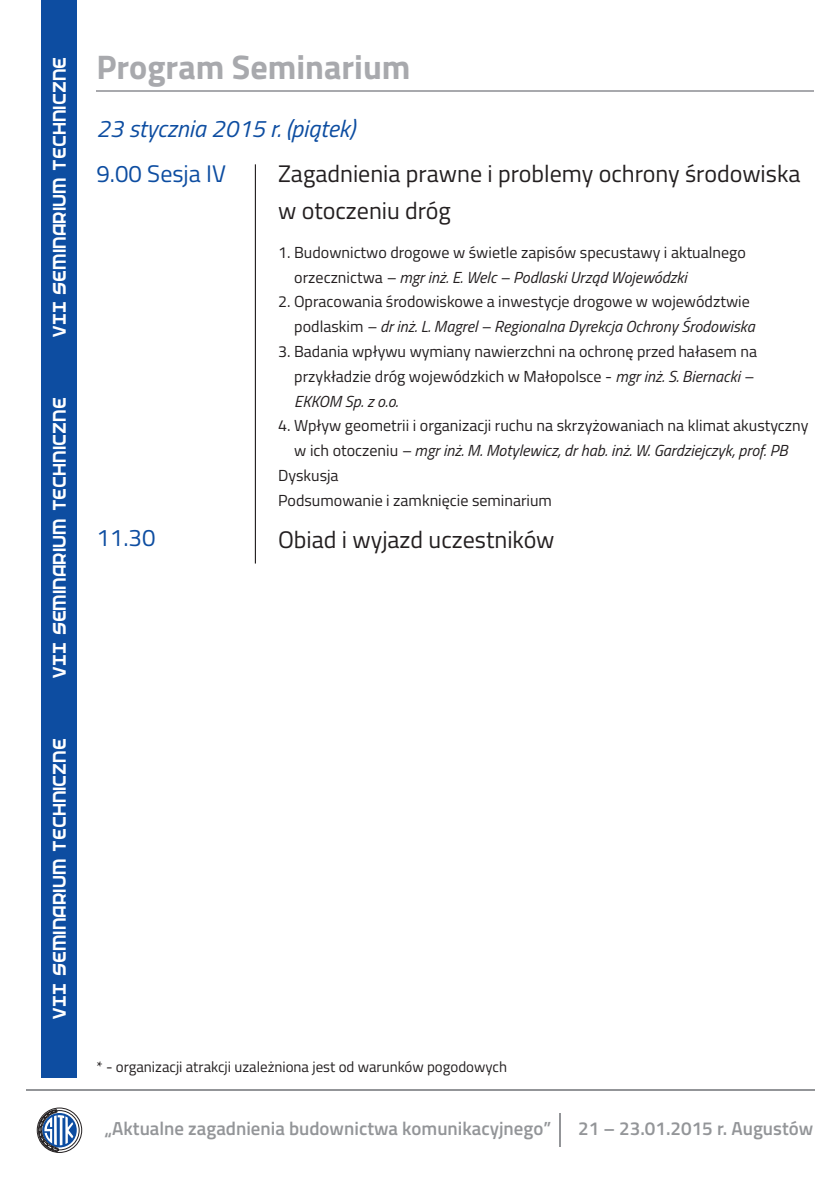
<style>
.page{position:relative;width:840px;height:1191px;background:#fff}
.page>*{position:absolute;margin:0;border:0;box-sizing:border-box;transform-origin:0 0}
.t1{font:700 34px "Titillium";color:#a8a9ad}
.t2{font:24px/37.2px "Titillium";color:#231f20}
.t3{font:italic 24px "Titillium";color:#0d4da1}
.t4{font:24px "Titillium";color:#0d4da1}
.t5{font:21.4px "Federal Service Condensed";color:#fff}
.t6{font:600 18.8px "Titillium";color:#939598}
.t7{font:16px/24.8px "Titillium";color:#231f20}
.t8{font:italic 16px "Titillium";color:#231f20}
.t9{font:15px "Titillium";color:#231f20}
.s1{font-style:italic}
.s2{font-style:normal}
</style>
<div class="page">
<svg style="left:36px;top:1107px;width:44px;height:46px"></svg>
<hr style="left:559px;top:1113px;width:1px;height:34px;background:#939598">
<hr style="left:26px;top:1089px;width:787px;height:1px;background:#939598">
<div style="left:42px;top:0;width:35px;height:1078px;background:#0d4da1"></div>
<hr style="left:96px;top:90px;width:717px;height:1px;background:#a8a9ad">
<hr style="left:255px;top:164px;width:1px;height:399px;background:#231f20">
<h3 class="t5" style="left:50px;top:338px;width:283px;rotate:-90deg">VII Seminarium techniczne</h3>
<h1 class="t1" style="left:96px;top:53px;width:315px">Program Seminarium</h1>
<h2 class="t3" style="left:96px;top:119px;width:260px">23 stycznia 2015 r. (piątek)</h2>
<h2 class="t4" style="left:96px;top:164px;width:131px">9.00 Sesja IV</h2>
<h2 class="t2" style="left:278px;top:157px;width:523px">Zagadnienia prawne i problemy ochrony środowiska w otoczeniu dróg</h2>
<p class="t7" style="left:294px;top:241px;width:453px;text-indent:-16px">1. Budownictwo drogowe w świetle zapisów specustawy i aktualnego orzecznictwa <span class="s1">– mgr inż. E. Welc – Podlaski Urząd Wojewódzki</span></p>
<p class="t7" style="left:294px;top:291px;width:462px;text-indent:-16px">2. Opracowania środowiskowe a inwestycje drogowe w województwie podlaskim <span class="s1">– dr inż. L. Magrel – Regionalna Dyrekcja Ochrony Środowiska</span></p>
<p class="t7" style="left:294px;top:341px;width:464px;text-indent:-16px">3. Badania wpływu wymiany nawierzchni na ochronę przed hałasem na przykładzie dróg wojewódzkich w Małopolsce - <span class="s1">mgr inż. S. Biernacki –<br>EKKOM Sp. z o.o.</span></p>
<p class="t7" style="left:278px;top:415px;width:531px">4. Wpływ geometrii i organizacji ruchu na skrzyżowaniach na klimat akustyczny</p>
<p class="t8" style="left:294px;top:444px;width:494px"><span class="s2">w ich otoczeniu</span> – mgr inż. M. Motylewicz, dr hab. inż. W. Gardziejczyk, prof. PB</p>
<p class="t7" style="left:278px;top:464px;width:62px">Dyskusja</p>
<p class="t7" style="left:278px;top:489px;width:275px">Podsumowanie i zamknięcie seminarium</p>
<h3 class="t5" style="left:50px;top:679px;width:283px;rotate:-90deg">VII Seminarium techniczne</h3>
<h2 class="t2" style="left:278px;top:523px;width:278px">Obiad i wyjazd uczestników</h2>
<h2 class="t4" style="left:96px;top:528px;width:60px">11.30</h2>
<h3 class="t5" style="left:50px;top:1019px;width:283px;rotate:-90deg">VII Seminarium techniczne</h3>
<p class="t9" style="left:96px;top:1060px;width:412px">* - organizacji atrakcji uzależniona jest od warunków pogodowych</p>
<p class="t6" style="left:105px;top:1120px;width:447px">„Aktualne zagadnienia budownictwa komunikacyjnego”</p>
<p class="t6" style="left:577px;top:1121px;width:236px">21 – 23.01.2015 r. Augustów</p>
</div>
